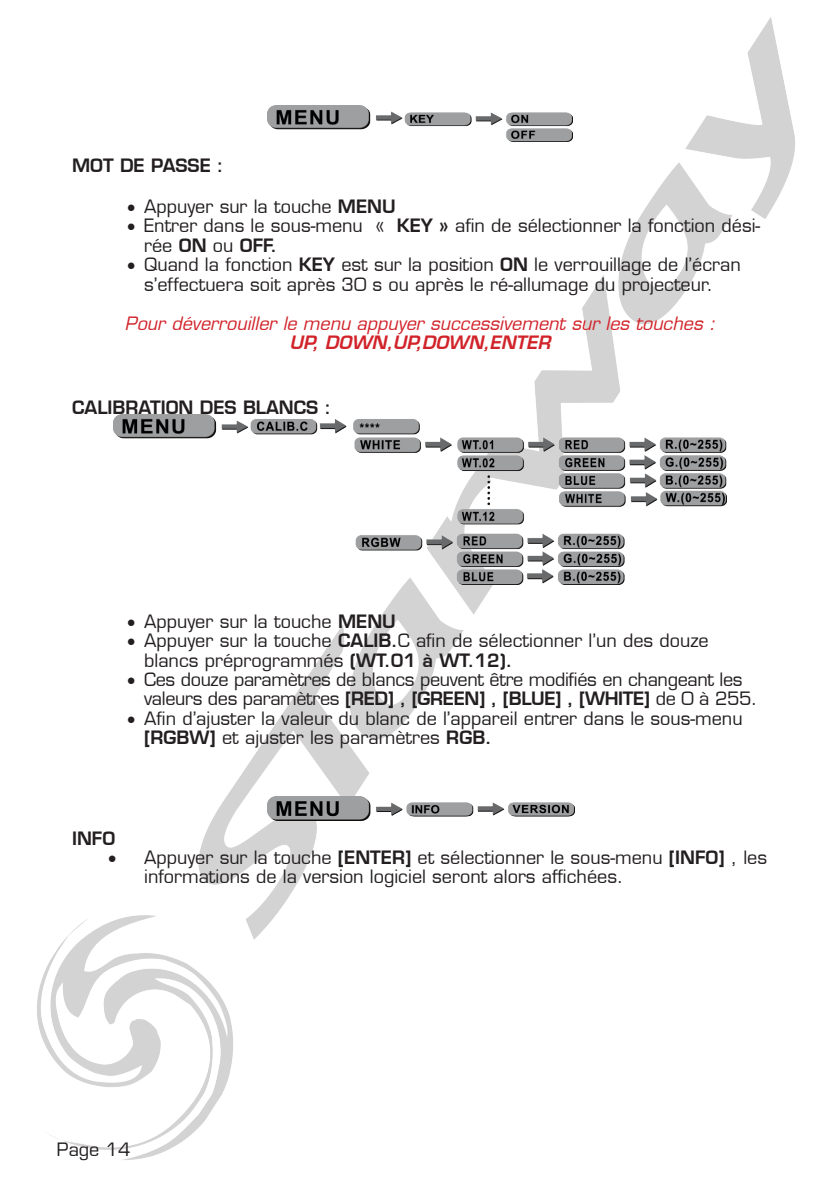
<style>
.page{position:relative;width:840px;height:1191px;background:#fff}
.page>*{position:absolute;margin:0;border:0;box-sizing:border-box;transform-origin:0 0}
.t1{font:18px/19.4px "Eurostile LT";color:#231f20}
.t2{font:18px/19.4px "Eurostile LT";letter-spacing:-.02em;color:#231f20}
.t3{font:italic 18px "Eurostile LT";color:#d1232a}
.t4{font:600 18px "Eurostile LT";color:#231f20}
.t5{font:italic 600 18px "Eurostile LT";color:#d1232a}
.s1{font-weight:600}
</style>
<div class="page">
<img style="left:37px;top:17px;width:758px;height:1143px">
<img style="left:268px;top:105px;width:303px;height:38px">
<img style="left:114px;top:414px;width:612px;height:170px">
<img style="left:268px;top:797px;width:306px;height:24px">
<p class="t4" style="left:72px;top:154px;width:153px">MOT DE PASSE :</p>
<p class="t1" style="left:127px;top:197px;width:270px">• Appuyer sur la touche <span class="s1">MENU</span></p>
<p class="t1" style="left:144px;top:216px;width:617px;text-indent:-17px">• Entrer dans le sous-menu « <span class="s1">KEY »</span> afin de sélectionner la fonction dési&shy;rée <span class="s1">ON</span> ou <span class="s1">OFF.</span></p>
<p class="t1" style="left:127px;top:255px;width:615px;text-align:center">• Quand la fonction <span class="s1">KEY</span> est sur la position <span class="s1">ON</span> le verrouillage de l’écran s’effectuera soit après 30 s ou après le ré-allumage du projecteur.</p>
<p class="t3" style="left:125px;top:312px;width:591px">Pour déverrouiller le menu appuyer successivement sur les touches :</p>
<p class="t5" style="left:289px;top:331px;width:262px">UP, DOWN,UP,DOWN,ENTER</p>
<p class="t4" style="left:72px;top:396px;width:260px">CALIBRATION DES BLANCS :</p>
<p class="t1" style="left:127px;top:611px;width:270px">• Appuyer sur la touche <span class="s1">MENU</span></p>
<p class="t1" style="left:144px;top:631px;width:565px;text-indent:-17px">• Appuyer sur la touche <span class="s1">CALIB.</span>C afin de sélectionner l’un des douze blancs préprogrammés <span class="s1">(WT.01 à WT.12).</span></p>
<p class="t2" style="left:144px;top:670px;width:614px;text-indent:-17px">• Ces douze paramètres de blancs peuvent être modifiés en changeant les valeurs des paramètres <span class="s1">[RED] , [GREEN] , [BLUE] , [WHITE]</span> de 0 à 255.</p>
<p class="t1" style="left:144px;top:708px;width:599px;text-indent:-17px">• Afin d’ajuster la valeur du blanc de l’appareil entrer dans le sous-menu <span class="s1">[RGBW]</span> et ajuster les paramètres <span class="s1">RGB.</span></p>
<p class="t4" style="left:72px;top:826px;width:45px">INFO</p>
<p class="t1" style="left:144px;top:848px;width:624px;text-indent:-36px">• Appuyer sur la touche <span class="s1">[ENTER]</span> et sélectionner le sous-menu <span class="s1">[INFO]</span> , les informations de la version logiciel seront alors affichées.</p>
<p class="t1" style="left:57px;top:1139px;width:75px">Page 14</p>
</div>
